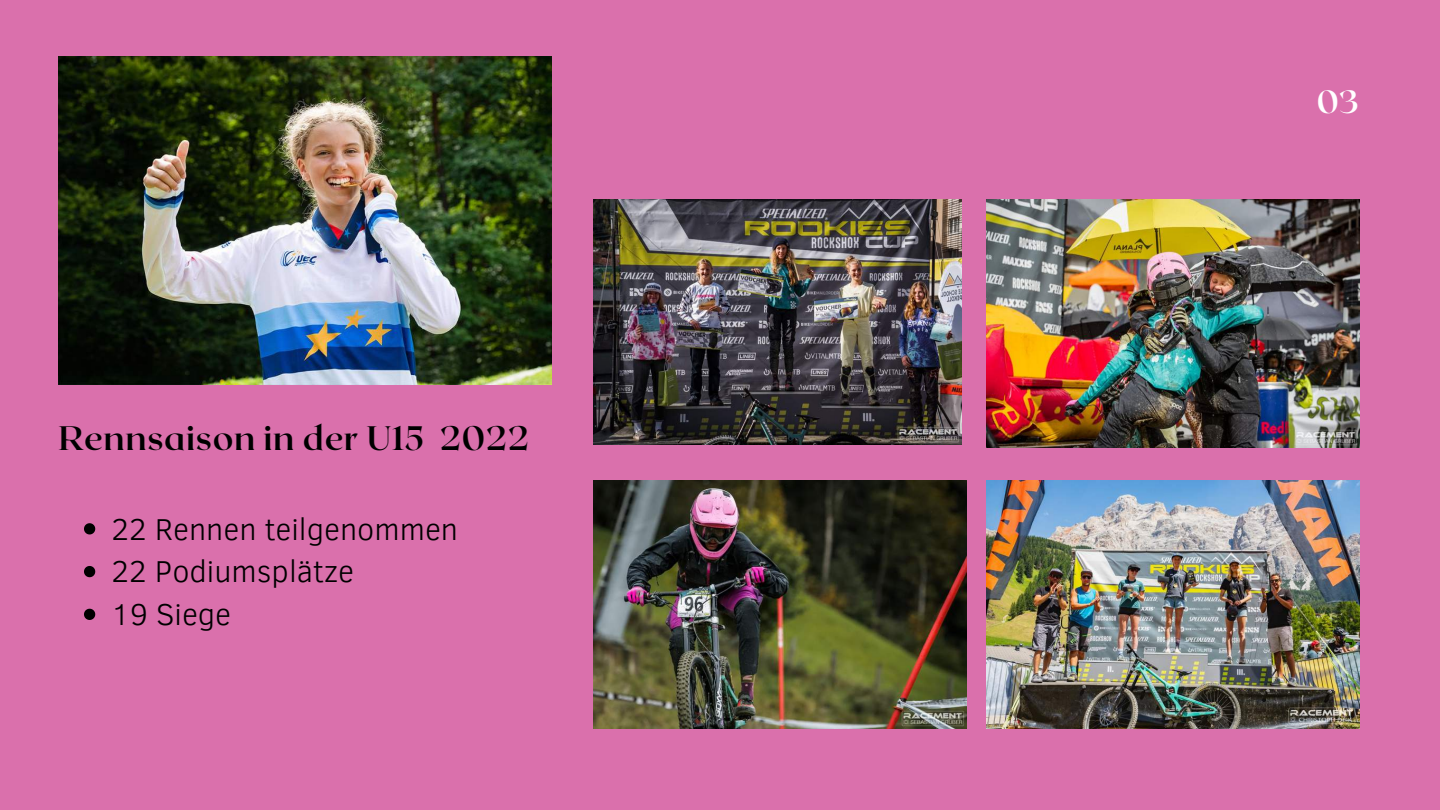
<style>
.page{position:relative;width:1440px;height:810px;background:#da70ac}
.page>*{position:absolute;margin:0;border:0;box-sizing:border-box;transform-origin:0 0}
.t1{font:700 33.9px "Roxborough CF";letter-spacing:.02em;color:#000}
.t2{font:700 32px "Roxborough CF";color:#fff}
.t3{font:300 31px/42.8px "Clear Sans";color:#000}
</style>
<div class="page">
<img style="left:594px;top:200px;width:367px;height:245px">
<img style="left:58px;top:56px;width:493px;height:329px">
<img style="left:986px;top:481px;width:373px;height:248px">
<img style="left:594px;top:481px;width:373px;height:248px">
<img style="left:986px;top:200px;width:373px;height:248px">
<svg style="left:84px;top:523px;width:11px;height:11px"></svg>
<svg style="left:84px;top:566px;width:11px;height:11px"></svg>
<svg style="left:84px;top:609px;width:11px;height:11px"></svg>
<p class="t1" style="left:58px;top:416px;width:472px">Rennsaison in der U15 2022</p>
<p class="t3" style="left:111px;top:506px;width:349px">22 Rennen teilgenommen<br>22 Podiumsplätze<br>19 Siege</p>
<p class="t2" style="left:1317px;top:81px;width:44px">03</p>
</div>
